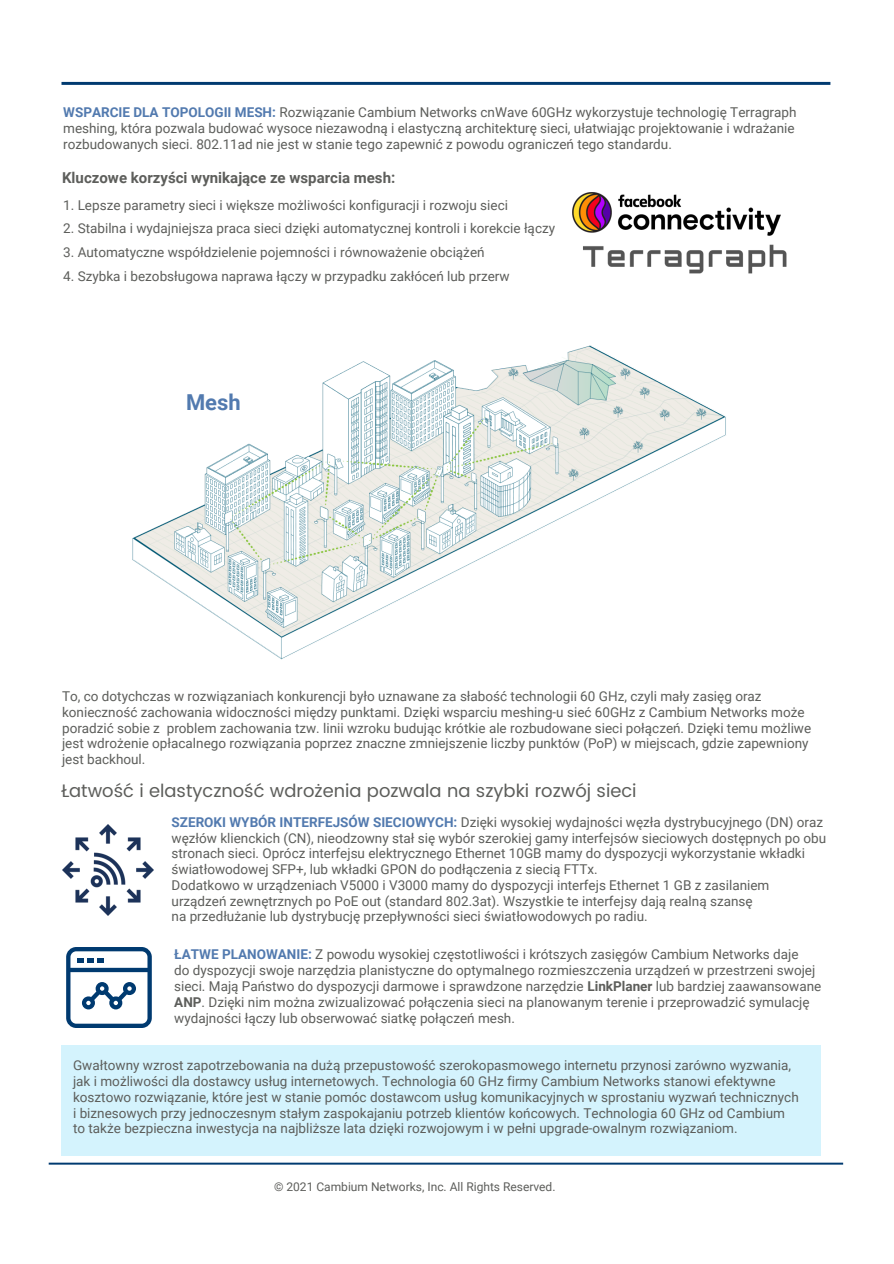
<style>
.page{position:relative;width:894px;height:1264px;background:#fff}
.page>*{position:absolute;margin:0;border:0;box-sizing:border-box;transform-origin:0 0}
.t1{font:700 21.9px "Roboto";color:#527aaf}
.t2{font:18px "Poppins";color:#5d5e5b}
.t3{font:700 15px "Roboto";color:#5d5e5b}
.t4{font:13.5px/15.8px "Roboto";color:#5d5e5b}
.t5{font:12px "Roboto";color:#5d5e5b}
.s1{font-weight:700;color:#527aaf}
.s2{font-weight:700}
</style>
<div class="page">
<svg style="left:61px;top:82px;width:769px;height:3px;background:#094175"></svg>
<svg style="left:49px;top:1162px;width:793px;height:2px;background:#547a9f"></svg>
<img style="left:572px;top:193px;width:208px;height:29px">
<img style="left:574px;top:222px;width:213px;height:52px">
<img style="left:132px;top:345px;width:594px;height:315px">
<svg style="left:66px;top:947px;width:86px;height:80px"></svg>
<img style="left:62px;top:824px;width:91px;height:91px">
<div style="left:61px;top:1045px;width:759px;height:110px;background:#d4f3fd"></div>
<p class="t4" style="left:63px;top:105px;width:734px"><span class="s1">WSPARCIE DLA TOPOLOGII MESH:</span> Rozwiązanie Cambium Networks cnWave 60GHz wykorzystuje technologię Terragraph meshing, która pozwala budować wysoce niezawodną i elastyczną architekturę sieci, ułatwiając projektowanie i wdrażanie rozbudowanych sieci. 802.11ad nie jest w stanie tego zapewnić z powodu ograniczeń tego standardu.</p>
<p class="t3" style="left:62px;top:169px;width:334px">Kluczowe korzyści wynikające ze wsparcia mesh:</p>
<p class="t4" style="left:63px;top:197px;width:446px">1. Lepsze parametry sieci i większe możliwości konfiguracji i rozwoju sieci</p>
<p class="t4" style="left:63px;top:221px;width:493px">2. Stabilna i wydajniejsza praca sieci dzięki automatycznej kontroli i korekcie łączy</p>
<p class="t4" style="left:63px;top:244px;width:423px">3. Automatyczne współdzielenie pojemności i równoważenie obciążeń</p>
<p class="t4" style="left:63px;top:268px;width:448px">4. Szybka i bezobsługowa naprawa łączy w przypadku zakłóceń lub przerw</p>
<p class="t1" style="left:186px;top:389px;width:56px">Mesh</p>
<p class="t4" style="left:62px;top:688px;width:750px">To, co dotychczas w rozwiązaniach konkurencji było uznawane za słabość technologii 60 GHz, czyli mały zasięg oraz konieczność zachowania widoczności między punktami. Dzięki wsparciu meshing-u sieć 60GHz z Cambium Networks może poradzić sobie z problem zachowania tzw. linii wzroku budując krótkie ale rozbudowane sieci połączeń. Dzięki temu możliwe jest wdrożenie opłacalnego rozwiązania poprzez znaczne zmniejszenie liczby punktów (PoP) w miejscach, gdzie zapewniony jest backhoul.</p>
<p class="t2" style="left:61px;top:780px;width:576px">Łatwość i elastyczność wdrożenia pozwala na szybki rozwój sieci</p>
<p class="t4" style="left:171px;top:814px;width:656px"><span class="s1">SZEROKI WYBÓR INTERFEJSÓW SIECIOWYCH:</span> Dzięki wysokiej wydajności węzła dystrybucyjnego (DN) oraz węzłów klienckich (CN), nieodzowny stał się wybór szerokiej gamy interfejsów sieciowych dostępnych po obu stronach sieci. Oprócz interfejsu elektrycznego Ethernet 10GB mamy do dyspozycji wykorzystanie wkładki światłowodowej SFP+, lub wkładki GPON do podłączenia z siecią FTTx.</p>
<p class="t4" style="left:171px;top:877px;width:599px">Dodatkowo w urządzeniach V5000 i V3000 mamy do dyspozycji interfejs Ethernet 1 GB z zasilaniem urządzeń zewnętrznych po PoE out (standard 802.3at). Wszystkie te interfejsy dają realną szansę</p>
<p class="t4" style="left:171px;top:908px;width:477px">na przedłużanie lub dystrybucję przepływności sieci światłowodowych po radiu.</p>
<p class="t4" style="left:174px;top:946px;width:625px"><span class="s1">ŁATWE PLANOWANIE:</span> Z powodu wysokiej częstotliwości i krótszych zasięgów Cambium Networks daje</p>
<p class="t4" style="left:174px;top:962px;width:648px">do dyspozycji swoje narzędzia planistyczne do optymalnego rozmieszczenia urządzeń w przestrzeni swojej sieci. Mają Państwo do dyspozycji darmowe i sprawdzone narzędzie <span class="s2">LinkPlaner</span> lub bardziej zaawansowane <span class="s2">ANP</span>. Dzięki nim można zwizualizować połączenia sieci na planowanym terenie i przeprowadzić symulację wydajności łączy lub obserwować siatkę połączeń mesh.</p>
<p class="t4" style="left:73px;top:1057px;width:727px">Gwałtowny wzrost zapotrzebowania na dużą przepustowość szerokopasmowego internetu przynosi zarówno wyzwania, jak i możliwości dla dostawcy usług internetowych. Technologia 60 GHz firmy Cambium Networks stanowi efektywne kosztowo rozwiązanie, które jest w stanie pomóc dostawcom usług komunikacyjnych w sprostaniu wyzwań technicznych i biznesowych przy jednoczesnym stałym zaspokajaniu potrzeb klientów końcowych. Technologia 60 GHz od Cambium</p>
<p class="t4" style="left:73px;top:1120px;width:666px">to także bezpieczna inwestycja na najbliższe lata dzięki rozwojowym i w pełni upgrade-owalnym rozwiązaniom.</p>
<p class="t5" style="left:274px;top:1180px;width:283px">© 2021 Cambium Networks, Inc. All Rights Reserved.</p>
</div>
